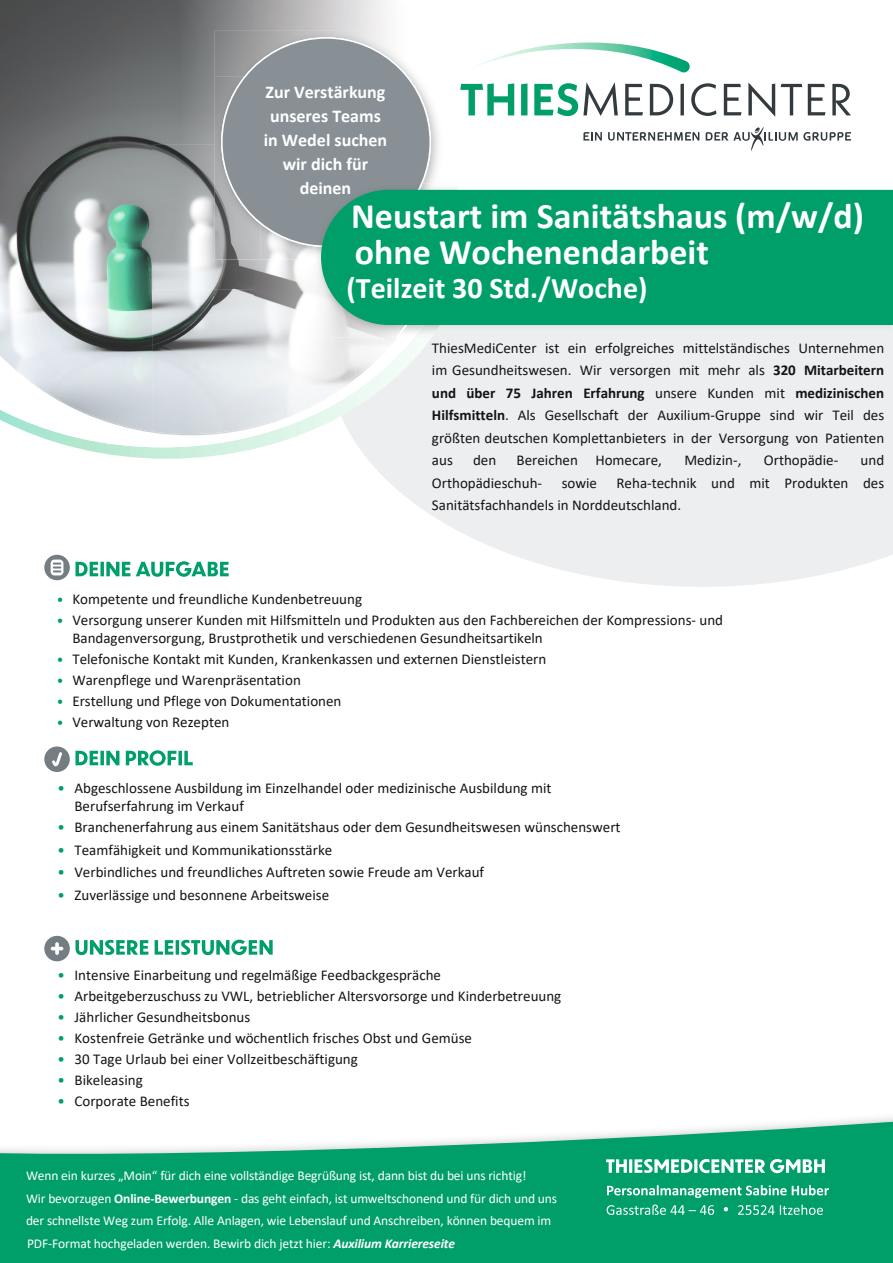
<style>
.page{position:relative;width:893px;height:1263px;background:#fff}
.page>*{position:absolute;margin:0;border:0;box-sizing:border-box;transform-origin:0 0}
.t1{font:700 36px/36px "Calibri";color:#fff}
.t2{font:700 30px "Calibri";color:#fff}
.t3{font:700 18px/24px "Calibri";color:#fff;text-align:center}
.t4{font:15px/22.5px "Calibri";color:#131413}
.t5{font:13.5px/22.5px "Calibri";letter-spacing:-.01em;color:#fff}
.s1{font-style:inherit}
.s2{font-weight:700}
.s3{font-size:13.65px;color:#009e69}
.s4{color:#009e69}
.s5{font-weight:700;font-style:italic}
</style>
<div class="page">
<svg style="left:0;top:1117px;width:893px;height:146px;fill:#009e69"></svg>
<svg style="left:607px;top:1204px;width:216px;height:11px;background:#3ab48b"></svg>
<svg style="left:607px;top:1185px;width:222px;height:13px;background:#4cbb96"></svg>
<svg style="left:606px;top:1159px;width:219px;height:14px"></svg>
<svg style="left:368px;top:325px;width:525px;height:262px;background:#eef0f1"></svg>
<svg style="left:73px;top:447px;width:358px;height:12px"></svg>
<svg style="left:32px;top:338px;width:427px;height:109px"></svg>
<svg style="left:0;top:338px;width:457px;height:96px;fill:#eceef0"></svg>
<img style="left:0;top:386px;width:37px;height:9px">
<img style="left:345px;top:338px;width:53px;height:49px">
<img style="left:49px;top:386px;width:296px;height:49px">
<img style="left:0;top:0;width:152px;height:386px">
<img style="left:152px;top:0;width:102px;height:434px">
<img style="left:254px;top:259px;width:102px;height:127px">
<img style="left:355px;top:338px;width:40px;height:39px">
<img style="left:37px;top:386px;width:115px;height:45px">
<img style="left:254px;top:386px;width:89px;height:40px">
<img style="left:215px;top:31px;width:171px;height:45px">
<img style="left:215px;top:76px;width:45px;height:183px">
<img style="left:260px;top:247px;width:55px;height:12px">
<svg style="left:221px;top:37px;width:210px;height:210px;background:#959b9f"></svg>
<img style="left:467px;top:325px;width:424px;height:6px">
<img style="left:457px;top:325px;width:10px;height:13px">
<img style="left:409px;top:325px;width:48px;height:13px">
<img style="left:409px;top:325px;width:40px;height:9px">
<img style="left:315px;top:259px;width:94px;height:79px">
<img style="left:315px;top:183px;width:128px;height:76px">
<img style="left:315px;top:183px;width:107px;height:64px">
<div style="left:321px;top:190px;width:572px;height:135px;background:#009e69"></div>
<svg style="left:44px;top:555px;width:26px;height:25px"></svg>
<svg style="left:51px;top:560px;width:12px;height:15px"></svg>
<svg style="left:54px;top:562px;width:6px;height:10px"></svg>
<div style="left:44px;top:746px;width:26px;height:26px;background:#747d81;border-radius:50%"></div>
<svg style="left:49px;top:752px;width:13px;height:18px"></svg>
<div style="left:44px;top:936px;width:26px;height:25px;background:#747d81;border-radius:50%"></div>
<svg style="left:51px;top:947px;width:12px;height:3px"></svg>
<svg style="left:55px;top:942px;width:4px;height:13px"></svg>
<svg style="left:75px;top:561px;width:154px;height:16px"></svg>
<svg style="left:75px;top:750px;width:118px;height:16px"></svg>
<svg style="left:75px;top:940px;width:198px;height:15px"></svg>
<svg style="left:460px;top:82px;width:391px;height:35px"></svg>
<svg style="left:477px;top:43px;width:213px;height:29px"></svg>
<svg style="left:583px;top:132px;width:19px;height:9px"></svg>
<svg style="left:608px;top:132px;width:91px;height:9px"></svg>
<svg style="left:706px;top:127px;width:145px;height:24px"></svg>
<p class="t3" style="left:264px;top:79px;width:125px">Zur Verstärkung unseres <span class="s1">Teams in Wedel</span> suchen wir <span class="s1">d</span>ich <span class="s1">für deinen</span></p>
<h1 class="t1" style="left:351px;top:197px;width:514px">Neustart im Sanitätshaus (m/w/d) ohne Wochenendarbeit</h1>
<h2 class="t2" style="left:347px;top:267px;width:302px">(Teilzeit 30 Std./Woche)</h2>
<p class="t4" style="left:432px;top:336px;width:454px;text-align:justify">ThiesMediCenter ist ein erfolgreiches mittelständisches Unternehmen im Gesundheitswesen. Wir versorgen mit mehr als <span class="s2">320 Mitarbeitern und über 75 Jahren Erfahrung</span> unsere Kunden mit <span class="s2">medizinischen Hilfsmitteln</span>. Als Gesellschaft der Auxilium-Gruppe sind wir Teil des größten deutschen Komplettanbieters in der Versorgung von Patienten aus</p>
<p class="t4" style="left:473px;top:448px;width:25px">den</p>
<p class="t4" style="left:517px;top:448px;width:147px">Bereichen Homecare,</p>
<p class="t4" style="left:684px;top:448px;width:59px">Medizin-,</p>
<p class="t4" style="left:764px;top:448px;width:76px">Orthopädie-</p>
<p class="t4" style="left:861px;top:448px;width:25px">und</p>
<p class="t4" style="left:432px;top:471px;width:112px">Orthopädieschuh-</p>
<p class="t4" style="left:562px;top:471px;width:37px">sowie</p>
<p class="t4" style="left:432px;top:471px;width:454px;text-indent:185px">Reha-technik und mit Produkten des<br>Sanitätsfachhandels in Norddeutschland.</p>
<p class="t4" style="left:57px;top:588px;width:307px"><span class="s3">•</span> Kompetente und freundliche Kundenbetreuung</p>
<p class="t4" style="left:72px;top:611px;width:652px;line-height:18px;text-indent:-15px"><span class="s3">•</span> Versorgung unserer Kunden mit Hilfsmitteln und Produkten aus den Fachbereichen der Kompressions- und<br>Bandagenversorgung, Brustprothetik und verschiedenen Gesundheitsartikeln</p>
<p class="t4" style="left:57px;top:648px;width:491px"><span class="s3">•</span> Telefonische Kontakt mit Kunden, Krankenkassen und externen Dienstleistern</p>
<p class="t4" style="left:57px;top:669px;width:245px"><span class="s3">•</span> Warenpflege und Warenpräsentation</p>
<p class="t4" style="left:57px;top:690px;width:286px"><span class="s3">•</span> Erstellung und Pflege von Dokumentationen</p>
<p class="t4" style="left:57px;top:711px;width:174px"><span class="s3">•</span> Verwaltung von Rezepten</p>
<p class="t4" style="left:74px;top:779px;width:479px;line-height:18px;text-indent:-17px"><span class="s4">•</span> Abgeschlossene Ausbildung im Einzelhandel oder medizinische Ausbildung mit<br>Berufserfahrung im Verkauf</p>
<p class="t4" style="left:57px;top:815px;width:565px"><span class="s4">•</span> Branchenerfahrung aus einem Sanitätshaus oder dem Gesundheitswesen wünschenswert</p>
<p class="t4" style="left:57px;top:838px;width:276px"><span class="s4">•</span> Teamfähigkeit und Kommunikationsstärke</p>
<p class="t4" style="left:57px;top:860px;width:428px"><span class="s4">•</span> Verbindliches und freundliches Auftreten sowie Freude am Verkauf</p>
<p class="t4" style="left:57px;top:883px;width:273px"><span class="s4">•</span> Zuverlässige und besonnene Arbeitsweise</p>
<p class="t4" style="left:58px;top:963px;width:385px"><span class="s4">•</span> Intensive Einarbeitung und regelmäßige Feedbackgespräche</p>
<p class="t4" style="left:58px;top:984px;width:505px"><span class="s4">•</span> Arbeitgeberzuschuss zu VWL, betrieblicher Altersvorsorge und Kinderbetreuung</p>
<p class="t4" style="left:58px;top:1005px;width:194px"><span class="s4">•</span> Jährlicher Gesundheitsbonus</p>
<p class="t4" style="left:58px;top:1026px;width:416px"><span class="s4">•</span> Kostenfreie Getränke und wöchentlich frisches Obst und Gemüse</p>
<p class="t4" style="left:58px;top:1047px;width:302px"><span class="s4">•</span> 30 Tage Urlaub bei einer Vollzeitbeschäftigung</p>
<p class="t4" style="left:58px;top:1068px;width:87px"><span class="s4">•</span> Bikeleasing</p>
<p class="t4" style="left:58px;top:1089px;width:134px"><span class="s4">•</span> Corporate Benefits</p>
<p class="t5" style="left:26px;top:1164px;width:532px">Wenn ein kurzes „Moin“ für dich eine vollständige Begrüßung ist, dann bist du bei uns richtig!<br>Wir bevorzugen <span class="s2">Online-Bewerbungen</span> - das geht einfach, ist umweltschonend und für dich und uns der schnellste Weg zum Erfolg. Alle Anlagen, wie Lebenslauf und Anschreiben, können bequem im PDF-Format hochgeladen werden. Bewirb dich jetzt hier: <span class="s5">Auxilium Karriereseite</span></p>
</div>
